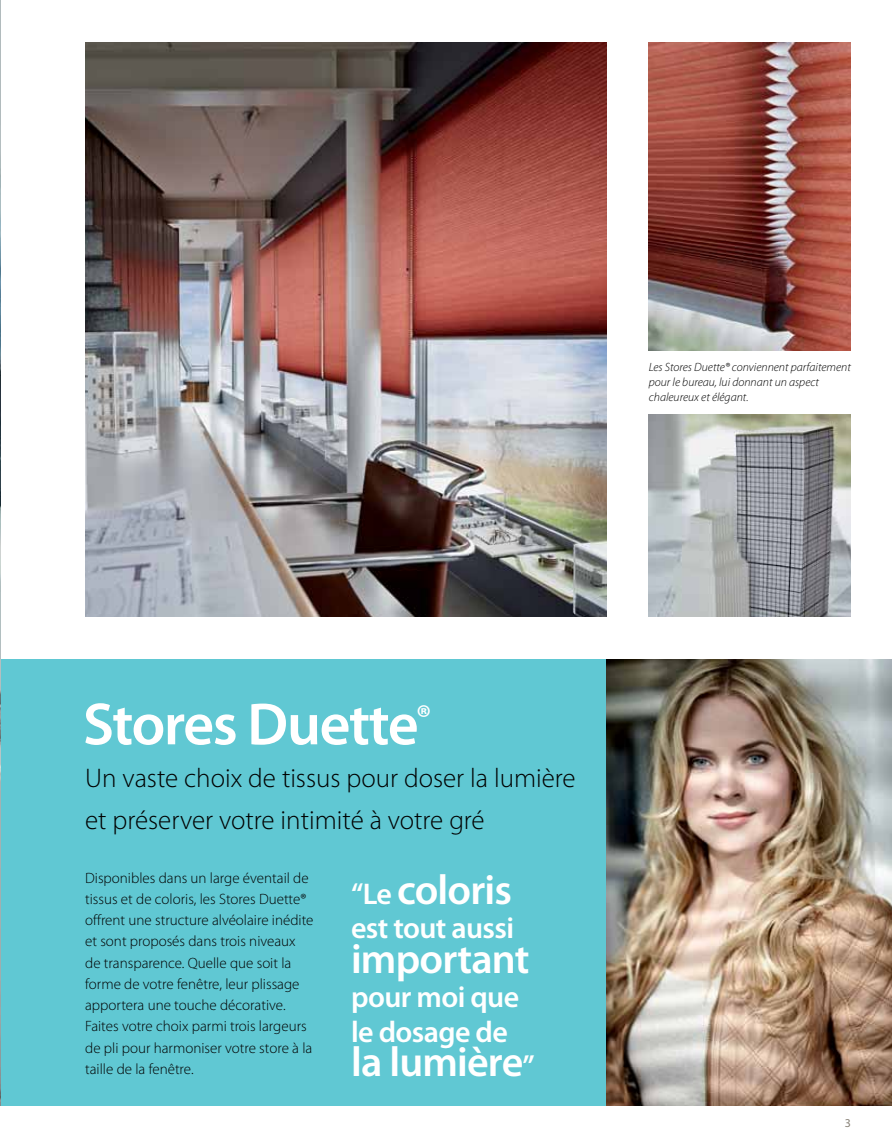
<style>
.page{position:relative;width:892px;height:1147px;background:#fff}
.page>*{position:absolute;margin:0;border:0;box-sizing:border-box;transform-origin:0 0}
.t1{font:600 60px "Myriad Pro";letter-spacing:-.025em;color:#fff}
.t2{font:600 42px "Myriad Pro";letter-spacing:-.02em;color:#fff}
.t3{font:600 30px/34.5px "Myriad Pro";letter-spacing:-.02em;color:#fff}
.t4{font:300 27px/42.6px "Myriad Pro";color:#000}
.t5{font:300 15px/21.3px "Myriad Pro";color:#000}
.t6{font:italic 300 12px/15px "Myriad Pro";color:#000}
.t7{font:12px "Myriad Pro";color:#888277}
.s1{font-size:30px}
</style>
<div class="page">
<div style="left:0;top:659px;width:606px;height:447px;background:#60c8d3"></div>
<img style="left:606px;top:659px;width:285px;height:447px">
<img style="left:85px;top:43px;width:521px;height:574px">
<img style="left:0;top:1px;width:1px;height:1105px">
<img style="left:649px;top:43px;width:201px;height:308px">
<img style="left:649px;top:415px;width:201px;height:202px">
<p class="t6" style="left:649px;top:359px;width:203px">Les Stores Duette® conviennent parfaitement pour le bureau, lui donnant un aspect chaleureux et élégant.</p>
<h1 class="t1" style="left:83px;top:686px;width:350px">Stores Duette<sup>®</sup></h1>
<h3 class="t4" style="left:85px;top:756px;width:492px">Un vaste choix de tissus pour doser la lumière et préserver votre intimité à votre gré</h3>
<p class="t5" style="left:85px;top:867px;width:230px">Disponibles dans un large éventail de tissus et de coloris, les Stores Duette® offrent une structure alvéolaire inédite et sont proposés dans trois niveaux de transparence. Quelle que soit la forme de votre fenêtre, leur plissage apportera une touche décorative.<br>Faites votre choix parmi trois largeurs de pli pour harmoniser votre store à la taille de la fenêtre.</p>
<h2 class="t2" style="left:351px;top:863px;width:162px"><span class="s1">“Le</span> coloris</h2>
<h3 class="t3" style="left:351px;top:910px;width:165px">est tout aussi</h3>
<h2 class="t2" style="left:351px;top:932px;width:180px">important</h2>
<h3 class="t3" style="left:351px;top:979px;width:170px">pour moi que le dosage de</h3>
<h2 class="t2" style="left:351px;top:1035px;width:185px">la lumière<span class="s1">”</span></h2>
<p class="t7" style="left:844px;top:1115px;width:8px">3</p>
</div>
